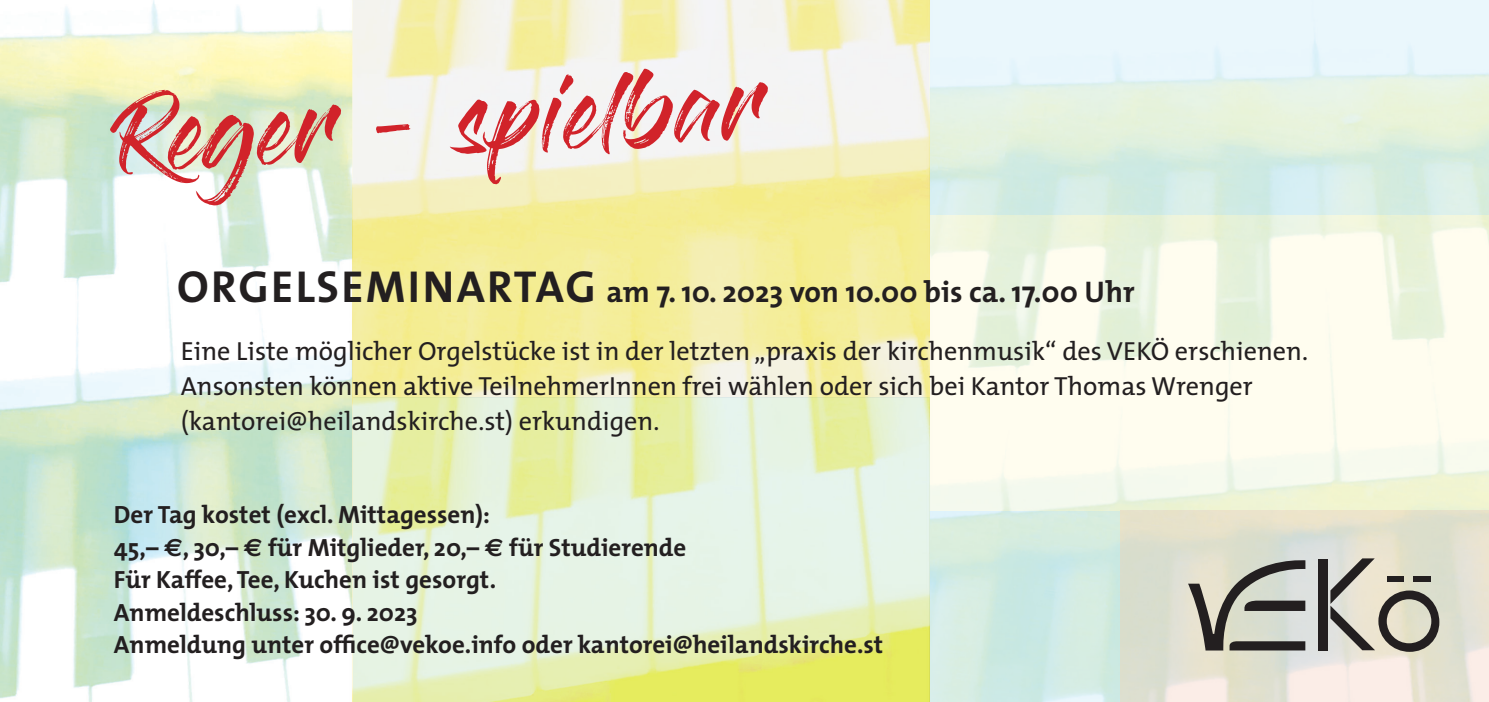
<style>
.page{position:relative;width:1489px;height:702px;background:#fff}
.page>*{position:absolute;margin:0;border:0;box-sizing:border-box;transform-origin:0 0}
.t1{font:75px "Gloss And Bloom";color:#d1232a}
.t2{font:700 30px "The Mix";color:#231f20}
.t3{font:26.25px/35px "The Mix";color:#231f20}
.t4{font:700 25px/32.5px "The Mix";color:#231f20}
.s1{font-size:45px}
.s2{font-family:"Euro Sans"}
</style>
<div class="page">
<img style="left:0;top:0;width:1488px;height:702px">
<svg style="left:353px;top:397px;width:576px;height:305px;background:#e5f0c7"></svg>
<div style="left:1318px;top:558px;width:9px;height:92px;background:#231f20"></div>
<svg style="left:1187px;top:558px;width:118px;height:92px;background:#a6a69c"></svg>
<svg style="left:1330px;top:558px;width:109px;height:93px;background:#b3afa2"></svg>
<h1 class="t1" style="left:113px;top:102px;width:648px;rotate:-3deg">Reger – spielbar</h1>
<p class="t2" style="left:177px;top:267px;width:958px"><span class="s1">ORGELSEMINARTAG</span> am 7. 10. 2023 von 10.00 bis ca. 17.00 Uhr</p>
<p class="t3" style="left:181px;top:332px;width:1128px">Eine Liste möglicher Orgelstücke ist in der letzten „praxis der kirchenmusik“ des VEKÖ erschienen.<br>Ansonsten können aktive TeilnehmerInnen frei wählen oder sich bei Kantor Thomas Wrenger (kantorei@heilandskirche.st) erkundigen.</p>
<p class="t4" style="left:114px;top:498px;width:770px">Der Tag kostet (excl. Mittagessen):<br>45,– <span class="s2">€</span>, 30,– <span class="s2">€</span> für Mitglieder, 20,– <span class="s2">€</span> für Studierende<br>Für Kaffee, Tee, Kuchen ist gesorgt.<br>Anmeldeschluss: 30. 9. 2023<br>Anmeldung unter office@vekoe.info oder kantorei@heilandskirche.st</p>
</div>
